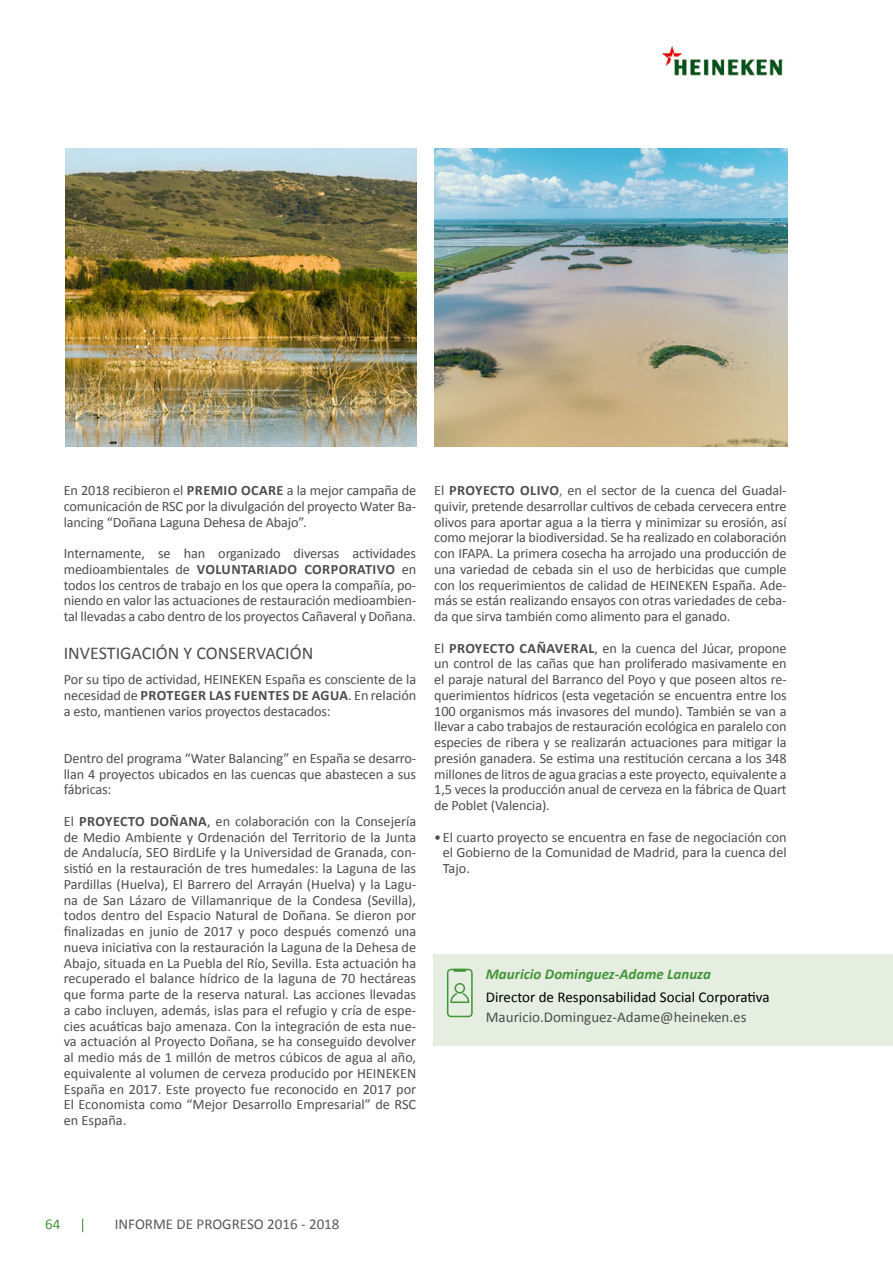
<style>
.page{position:relative;width:893px;height:1263px;background:#fff}
.page>*{position:absolute;margin:0;border:0;box-sizing:border-box;transform-origin:0 0}
.t1{font:18px "Calibri";color:#4d4d4f}
.t2{font:15px "Calibri";color:#000}
.t3{font:15px "Calibri";color:#4d4d4f}
.t4{font:italic 700 15px "Calibri";color:#439539}
.t5{font:15px "Calibri";color:#58595b}
.t6{font:15px "Calibri";color:#439539}
.t7{font:14.25px/15.8px "Calibri";color:#4d4d4f;text-align:justify}
.s1{font-weight:700}
.s2{color:#747474}
</style>
<div class="page">
<svg style="left:82px;top:1219px;width:1px;height:13px"></svg>
<div style="left:434px;top:954px;width:459px;height:91px;background:#e5eee1"></div>
<svg style="left:447px;top:969px;width:26px;height:48px"></svg>
<img style="left:434px;top:149px;width:354px;height:297px">
<img style="left:65px;top:149px;width:352px;height:297px">
<img style="left:662px;top:46px;width:121px;height:30px">
<p class="t7" style="left:64px;top:482px;width:354px">En 2018 recibieron el <span class="s1">PREMIO OCARE</span> a la mejor campaña de comunicación de RSC por la divulgación del proyecto Water Ba&shy;lancing “Doñana Laguna Dehesa de Abajo”.</p>
<p class="t7" style="left:64px;top:545px;width:354px">Internamente, se han organizado diversas actividades medioambientales de <span class="s1">VOLUNTARIADO CORPORATIVO</span> en todos los centros de trabajo en los que opera la compañía, po&shy;niendo en valor las actuaciones de restauración medioambien&shy;tal llevadas a cabo dentro de los proyectos Cañaveral y Doñana.</p>
<p class="t1" style="left:64px;top:642px;width:251px">Investigación y conservación</p>
<p class="t7" style="left:64px;top:671px;width:354px">Por su tipo de actividad, HEIN EKEN España es consciente de la necesidad de <span class="s1">PROTEGER LAS FUENTES DE AGUA</span>. En relación a esto, mantienen varios proyectos destacados:</p>
<p class="t7" style="left:64px;top:749px;width:354px">Dentro del programa “Water Balancing” en España se desarro&shy;llan 4 proyectos ubicados en las cuencas que abastecen a sus fábricas:</p>
<p class="t7" style="left:64px;top:812px;width:354px;text-align:left">El <span class="s1">PROYECTO DOÑANA</span>, en colaboración con la Consejería de Medio Ambiente y Ordenación del Territorio de la Junta de Andalucía, SEO BirdLife y la U niversidad de Granada, con&shy;sistió en la restauración de tres humedales: la Laguna de las Pardillas (Huelva), El Barrero del Arrayán (Huelva) y la Lagu&shy;na de San Lázaro de Villamanrique de la Condesa (Sevilla), todos dentro del Espacio Natural de Doñana. Se dieron por finalizadas en junio de 2017 y poco después comenzó una nueva iniciativa con la restauración la Laguna de la Dehesa de Abajo, situada en La Puebla del Río, Sevilla. Esta actuación ha recuperado el balance hídrico de la laguna de 70 hectáreas que forma parte de la reserva natural. Las acciones llevadas a cabo incluyen, además, islas para el refugio y cría de espe&shy;cies acuáticas bajo amenaza. Con la integración de esta nue&shy;va actuación al Proyecto Doñana, se ha conseguido devolver al medio más de 1 millón de metros cúbicos de agua al año, equivalente al volumen de cerveza producido por HEIN EKEN España en 2017. Este proyecto fue reconocido en 2017 por El Economista como “Mejor Desarrollo Empresarial” de RSC en España.</p>
<p class="t7" style="left:434px;top:482px;width:354px">El <span class="s1">PROYECTO OLIVO</span><span class="s2">,</span> en el sector de la cuenca del Guadal&shy;quivir, pretende desarrollar cultivos de cebada cervecera entre olivos para aportar agua a la tierra y minimizar su erosión, así como mejorar la biodiversidad. Se ha realizado en colaboración con IFAPA. La primera cosecha ha arrojado una producción de una variedad de cebada sin el uso de herbicidas que cumple con los requerimientos de calidad de HEIN EKEN España. Ade&shy;más se están realizando ensayos con otras variedades de ceba&shy;da que sirva también como alimento para el ganado.</p>
<p class="t7" style="left:434px;top:639px;width:354px">El <span class="s1">PROYECTO CAÑAVERAL</span>, en la cuenca del Júcar, propone un control de las cañas que han proliferado masivamente en el paraje natural del Barranco del Poyo y que poseen altos re&shy;querimientos hídricos (esta vegetación se encuentra entre los 100 organismos más invasores del mundo). También se van a llevar a cabo trabajos de restauración ecológica en paralelo con especies de ribera y se realizarán actuaciones para mitigar la presión ganadera. Se estima una restitución cercana a los 348 millones de litros de agua gracias a este proyecto, equivalente a 1,5 veces la producción anual de cerveza en la fábrica de Quart de Poblet (Valencia).</p>
<p class="t7" style="left:443px;top:828px;width:345px;text-indent:-9px">•El cuarto proyecto se encuentra en fase de negociación con el Gobierno de la Comunidad de Madrid, para la cuenca del Tajo.</p>
<p class="t4" style="left:486px;top:964px;width:227px">Mauricio Dominguez-Adame Lanuza</p>
<p class="t2" style="left:486px;top:988px;width:285px">Director de Responsabilidad Social Corporativa</p>
<p class="t3" style="left:486px;top:1008px;width:262px">Mauricio.Dominguez-Adame@heineken.es</p>
<p class="t6" style="left:45px;top:1215px;width:17px">64</p>
<p class="t5" style="left:115px;top:1215px;width:226px">INFORME DE PROGRESO 2016 - 2018</p>
</div>
